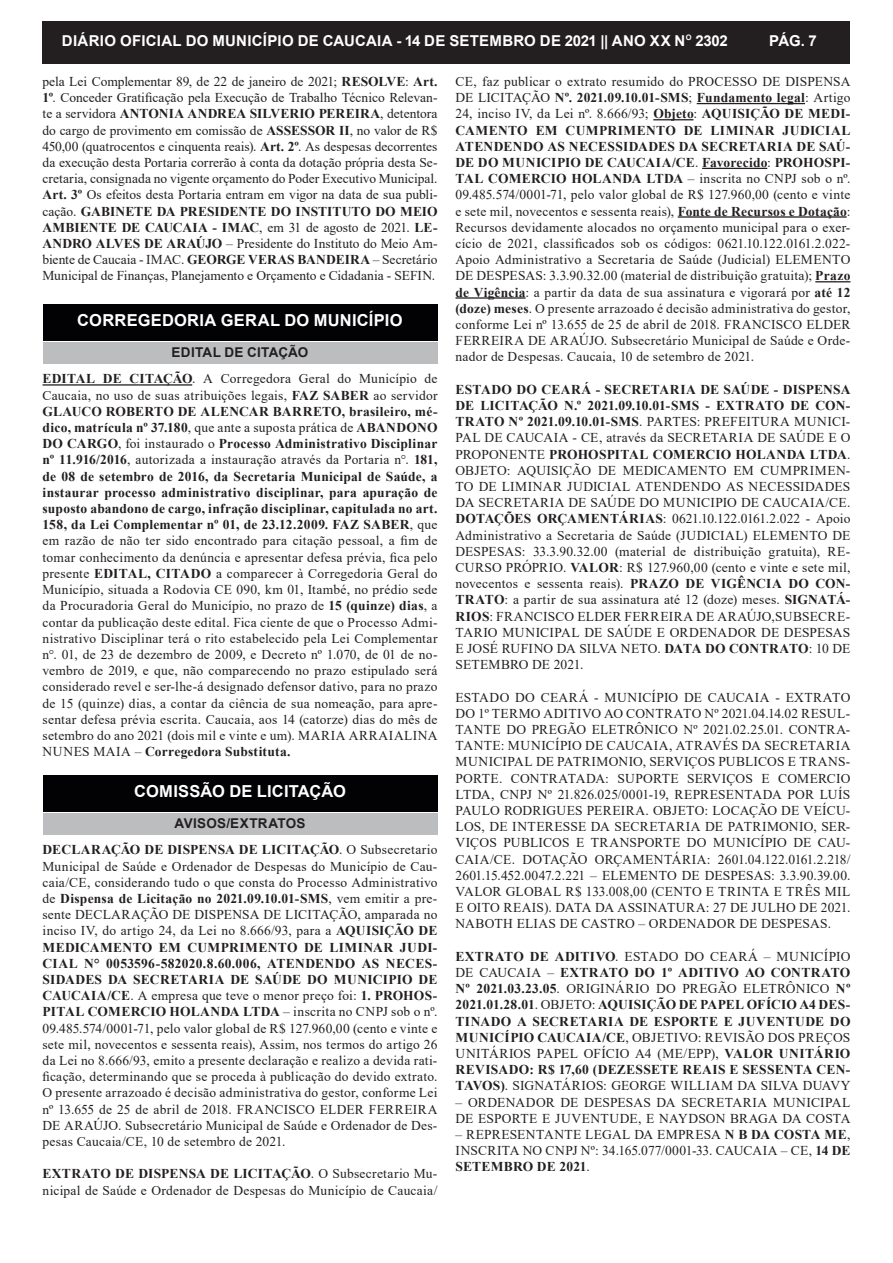
<style>
.page{position:relative;width:893px;height:1263px;background:#fff}
.page>*{position:absolute;margin:0;border:0;box-sizing:border-box;transform-origin:0 0}
.titulo_1{font:700 16.5px "Arial";letter-spacing:.015em;color:#fff}
.t1{font:700 15px "Arial";letter-spacing:.02em;color:#fff}
.texto_corrido{font:13.5px/16.2px "Times New Roman";letter-spacing:.015em;color:#231f20;text-align:justify}
.texto_corrido-2{font:700 13.5px/16.2px "Times New Roman";letter-spacing:.025em;color:#231f20;text-align:justify}
.titulo_2{font:700 13.5px "Arial";letter-spacing:.02em;color:#231f20}
.s1{font-weight:700}
.s2{font-weight:400}
</style>
<div class="page">
<div style="left:43px;top:22px;width:807px;height:42px;background:#231f20"></div>
<div style="left:43px;top:775px;width:394px;height:36px;background:#020205"></div>
<div style="left:43px;top:304px;width:394px;height:37px;background:#020205"></div>
<div style="left:43px;top:814px;width:394px;height:21px;background:#bbbdbe"></div>
<div style="left:43px;top:343px;width:394px;height:21px;background:#bbbdbe"></div>
<hr style="left:43px;top:384px;width:149px;height:2px;background:#231f20">
<hr style="left:697px;top:103px;width:108px;height:1px;background:#231f20">
<hr style="left:653px;top:119px;width:40px;height:1px;background:#231f20">
<hr style="left:702px;top:168px;width:65px;height:1px;background:#231f20">
<hr style="left:678px;top:216px;width:169px;height:2px;background:#231f20">
<hr style="left:815px;top:281px;width:35px;height:1px;background:#231f20">
<hr style="left:455px;top:297px;width:71px;height:2px;background:#231f20">
<p class="t1" style="left:62px;top:30px;width:667px">DIÁRIO OFICIAL DO MUNICÍPIO DE CAUCAIA - 14 DE SETEMBRO DE 2021 || ANO XX N<sup>O</sup> 2302</p>
<p class="t1" style="left:769px;top:30px;width:49px">PÁG. 7</p>
<p class="texto_corrido" style="left:43px;top:73px;width:396px">pela Lei Complementar 89, de 22 de janeiro de 2021; <span class="s1">RESOLVE</span>: <span class="s1">Art.<br>1º</span>. Conceder Gratificação pela Execução de Trabalho Técnico Relevan&shy;te a servidora <span class="s1">ANTONIA ANDREA SILVERIO PEREIRA</span>, detentora do cargo de provimento em comissão de <span class="s1">ASSESSOR II</span>, no valor de R$ 450,00 (quatrocentos e cinquenta reais). <span class="s1">Art. 2º</span>. As despesas decorrentes da execução desta Portaria correrão à conta da dotação própria desta Se&shy;cretaria, consignada no vigente orçamento do Poder Executivo Municipal.<br><span class="s1">Art. 3º</span> Os efeitos desta Portaria entram em vigor na data de sua publi&shy;cação. <span class="s1">GABINETE DA PRESIDENTE DO INSTITUTO DO MEIO AMBIENTE DE CAUCAIA - IMAC</span>, em 31 de agosto de 2021. <span class="s1">LE-ANDRO ALVES DE ARAÚJO</span> – Presidente do Instituto do Meio Am&shy;biente de Caucaia - IMAC. <span class="s1">GEORGE VERAS BANDEIRA</span> – Secretário Municipal de Finanças, Planejamento e Orçamento e Cidadania - SEFIN.</p>
<p class="texto_corrido" style="left:455px;top:73px;width:397px">CE, faz publicar o extrato resumido do PROCESSO DE DISPENSA DE LICITAÇÃO <span class="s1">Nº. 2021.09.10.01-SMS</span>; <span class="s1">Fundamento legal</span>: Artigo 24, inciso IV, da Lei nº. 8.666/93; <span class="s1">Objeto</span>: <span class="s1">AQUISIÇÃO DE MEDI-CAMENTO EM CUMPRIMENTO DE LIMINAR JUDICIAL ATENDENDO AS NECESSIDADES DA SECRETARIA DE SAÚ-DE DO MUNICIPIO DE CAUCAIA/CE</span>. <span class="s1">Favorecido</span>: <span class="s1">PROHOSPI-TAL COMERCIO HOLANDA LTDA</span> – inscrita no CNPJ sob o nº.<br>09.485.574/0001-71, pelo valor global de R$ 127.960,00 (cento e vinte e sete mil, novecentos e sessenta reais), <span class="s1">Fonte de Recursos e Dotação</span>:<br>Recursos devidamente alocados no orçamento municipal para o exer&shy;cício de 2021, classificados sob os códigos: 0621.10.122.0161.2.022- Apoio Administrativo a Secretaria de Saúde (Judicial) ELEMENTO DE DESPESAS: 3.3.90.32.00 (material de distribuição gratuita); <span class="s1">Prazo de Vigência</span>: a partir da data de sua assinatura e vigorará por <span class="s1">até 12 (doze) meses</span>. O presente arrazoado é decisão administrativa do gestor, conforme Lei nº 13.655 de 25 de abril de 2018. FRANCISCO ELDER FERREIRA DE ARAÚJO. Subsecretário Municipal de Saúde e Orde&shy;nador de Despesas. Caucaia, 10 de setembro de 2021.</p>
<p class="texto_corrido" style="left:455px;top:381px;width:396px"><span class="s1">ESTADO DO CEARÁ - SECRETARIA DE SAÚDE - DISPENSA DE LICITAÇÃO N.º 2021.09.10.01-SMS - EXTRATO DE CON-TRATO Nº 2021.09.10.01-SMS</span>. PARTES: PREFEITURA MUNICI-PAL DE CAUCAIA - CE, através da SECRETARIA DE SAÚDE E O PROPONENTE <span class="s1">PROHOSPITAL COMERCIO HOLANDA LTDA</span>.<br>OBJETO: AQUISIÇÃO DE MEDICAMENTO EM CUMPRIMEN-TO DE LIMINAR JUDICIAL ATENDENDO AS NECESSIDADES DA SECRETARIA DE SAÚDE DO MUNICIPIO DE CAUCAIA/CE.<br><span class="s1">DOTAÇÕES ORÇAMENTÁRIAS</span>: 0621.10.122.0161.2.022 - Apoio Administrativo a Secretaria de Saúde (JUDICIAL) ELEMENTO DE DESPESAS: 33.3.90.32.00 (material de distribuição gratuita), RE-CURSO PRÓPRIO. <span class="s1">VALOR</span>: R$ 127.960,00 (cento e vinte e sete mil, novecentos e sessenta reais). <span class="s1">PRAZO DE VIGÊNCIA DO CON-TRATO</span>: a partir de sua assinatura até 12 (doze) meses. <span class="s1">SIGNATÁ-RIOS</span>: FRANCISCO ELDER FERREIRA DE ARAÚJO,SUBSECRE-TARIO MUNICIPAL DE SAÚDE E ORDENADOR DE DESPESAS E JOSÉ RUFINO DA SILVA NETO. <span class="s1">DATA DO CONTRATO</span>: 10 DE SETEMBRO DE 2021.</p>
<p class="texto_corrido" style="left:455px;top:688px;width:396px">ESTADO DO CEARÁ - MUNICÍPIO DE CAUCAIA - EXTRATO DO 1º TERMO ADITIVO AO CONTRATO Nº 2021.04.14.02 RESUL-TANTE DO PREGÃO ELETRÔNICO Nº 2021.02.25.01. CONTRA-TANTE: MUNICÍPIO DE CAUCAIA, ATRAVÉS DA SECRETARIA MUNICIPAL DE PATRIMONIO, SERVIÇOS PUBLICOS E TRANS-PORTE. CONTRATADA: SUPORTE SERVIÇOS E COMERCIO LTDA, CNPJ Nº 21.826.025/0001-19, REPRESENTADA POR LUÍS PAULO RODRIGUES PEREIRA. OBJETO: LOCAÇÃO DE VEÍCU-LOS, DE INTERESSE DA SECRETARIA DE PATRIMONIO, SER-VIÇOS PUBLICOS E TRANSPORTE DO MUNICÍPIO DE CAU-CAIA/CE. DOTAÇÃO ORÇAMENTÁRIA: 2601.04.122.0161.2.218/ 2601.15.452.0047.2.221 – ELEMENTO DE DESPESAS: 3.3.90.39.00.<br>VALOR GLOBAL R$ 133.008,00 (CENTO E TRINTA E TRÊS MIL E OITO REAIS). DATA DA ASSINATURA: 27 DE JULHO DE 2021.<br>NABOTH ELIAS DE CASTRO – ORDENADOR DE DESPESAS.</p>
<p class="texto_corrido-2" style="left:455px;top:948px;width:396px">EXTRATO DE ADITIVO<span class="s2">. ESTADO DO CEARÁ – MUNICÍPIO DE CAUCAIA –</span> EXTRATO DO 1º ADITIVO AO CONTRATO Nº 2021.03.23.05<span class="s2">. ORIGINÁRIO DO PREGÃO ELETRÔNICO</span> Nº 2021.01.28.01<span class="s2">. OBJETO:</span> AQUISIÇÃO DE PAPEL OFÍCIO A4 DES-TINADO A SECRETARIA DE ESPORTE E JUVENTUDE DO MUNICÍPIO CAUCAIA/CE<span class="s2">, OBJETIVO: REVISÃO DOS PREÇOS UNITÁRIOS PAPEL OFÍCIO A4 (ME/EPP),</span> VALOR UNITÁRIO REVISADO: R$ 17,60 (DEZESSETE REAIS E SESSENTA CEN-TAVOS)<span class="s2">. SIGNATÁRIOS: GEORGE WILLIAM DA SILVA DUAVY</span></p>
<p class="texto_corrido" style="left:455px;top:1093px;width:396px">– ORDENADOR DE DESPESAS DA SECRETARIA MUNICIPAL<br>DE ESPORTE E JUVENTUDE, E NAYDSON BRAGA DA COSTA</p>
<p class="texto_corrido" style="left:455px;top:1126px;width:396px">– REPRESENTANTE LEGAL DA EMPRESA <span class="s1">N B DA COSTA ME</span>, INSCRITA NO CNPJ Nº: 34.165.077/0001-33. CAUCAIA – CE, <span class="s1">14 DE SETEMBRO DE 2021</span>.</p>
<p class="titulo_1" style="left:77px;top:308px;width:327px">CORREGEDORIA GERAL DO MUNICÍPIO</p>
<p class="titulo_2" style="left:172px;top:343px;width:138px">EDITAL DE CITAÇÃO</p>
<p class="texto_corrido" style="left:43px;top:370px;width:397px"><span class="s1">EDITAL DE CITAÇÃO</span>. A Corregedora Geral do Município de Caucaia, no uso de suas atribuições legais, <span class="s1">FAZ SABER</span> ao servidor <span class="s1">GLAUCO ROBERTO DE ALENCAR BARRETO, brasileiro, mé&shy;dico, matrícula nº 37.180</span>, que ante a suposta prática de <span class="s1">ABANDONO DO CARGO</span>, foi instaurado o <span class="s1">Processo Administrativo Disciplinar nº 11.916/2016</span>, autorizada a instauração através da Portaria n°. <span class="s1">181, de 08 de setembro de 2016, da Secretaria Municipal de Saúde, a instaurar processo administrativo disciplinar, para apuração de suposto abandono de cargo, infração disciplinar, capitulada no art.<br>158, da Lei Complementar nº 01, de 23.12.2009. FAZ SABER</span>, que em razão de não ter sido encontrado para citação pessoal, a fim de tomar conhecimento da denúncia e apresentar defesa prévia, fica pelo presente <span class="s1">EDITAL, CITADO</span> a comparecer à Corregedoria Geral do Município, situada a Rodovia CE 090, km 01, Itambé, no prédio sede da Procuradoria Geral do Município, no prazo de <span class="s1">15 (quinze) dias</span>, a contar da publicação deste edital. Fica ciente de que o Processo Admi&shy;nistrativo Disciplinar terá o rito estabelecido pela Lei Complementar n°. 01, de 23 de dezembro de 2009, e Decreto nº 1.070, de 01 de no&shy;vembro de 2019, e que, não comparecendo no prazo estipulado será considerado revel e ser-lhe-á designado defensor dativo, para no prazo de 15 (quinze) dias, a contar da ciência de sua nomeação, para apre&shy;sentar defesa prévia escrita. Caucaia, aos 14 (catorze) dias do mês de setembro do ano 2021 (dois mil e vinte e um). MARIA ARRAIALINA NUNES MAIA – <span class="s1">Corregedora Substituta.</span></p>
<p class="titulo_1" style="left:134px;top:779px;width:213px">COMISSÃO DE LICITAÇÃO</p>
<p class="titulo_2" style="left:174px;top:814px;width:133px">AVISOS/EXTRATOS</p>
<p class="texto_corrido" style="left:42px;top:841px;width:396px"><span class="s1">DECLARAÇÃO DE DISPENSA DE LICITAÇÃO</span>. O Subsecretario Municipal de Saúde e Ordenador de Despesas do Município de Cau&shy;caia/CE, considerando tudo o que consta do Processo Administrativo de <span class="s1">Dispensa de Licitação no 2021.09.10.01-SMS</span>, vem emitir a pre&shy;sente DECLARAÇÃO DE DISPENSA DE LICITAÇÃO, amparada no inciso IV, do artigo 24, da Lei no 8.666/93, para a <span class="s1">AQUISIÇÃO DE MEDICAMENTO EM CUMPRIMENTO DE LIMINAR JUDI-CIAL N° 0053596-582020.8.60.006, ATENDENDO AS NECES-SIDADES DA SECRETARIA DE SAÚDE DO MUNICIPIO DE CAUCAIA/CE</span>. A empresa que teve o menor preço foi: <span class="s1">1. PROHOS-PITAL COMERCIO HOLANDA LTDA</span> – inscrita no CNPJ sob o nº.<br>09.485.574/0001-71, pelo valor global de R$ 127.960,00 (cento e vinte e sete mil, novecentos e sessenta reais), Assim, nos termos do artigo 26 da Lei no 8.666/93, emito a presente declaração e realizo a devida rati&shy;ficação, determinando que se proceda à publicação do devido extrato.<br>O presente arrazoado é decisão administrativa do gestor, conforme Lei nº 13.655 de 25 de abril de 2018. FRANCISCO ELDER FERREIRA DE ARAÚJO. Subsecretário Municipal de Saúde e Ordenador de Des&shy;pesas Caucaia/CE, 10 de setembro de 2021.</p>
<p class="texto_corrido" style="left:42px;top:1165px;width:396px"><span class="s1">EXTRATO DE DISPENSA DE LICITAÇÃO</span>. O Subsecretario Mu&shy;nicipal de Saúde e Ordenador de Despesas do Município de Caucaia/</p>
</div>
